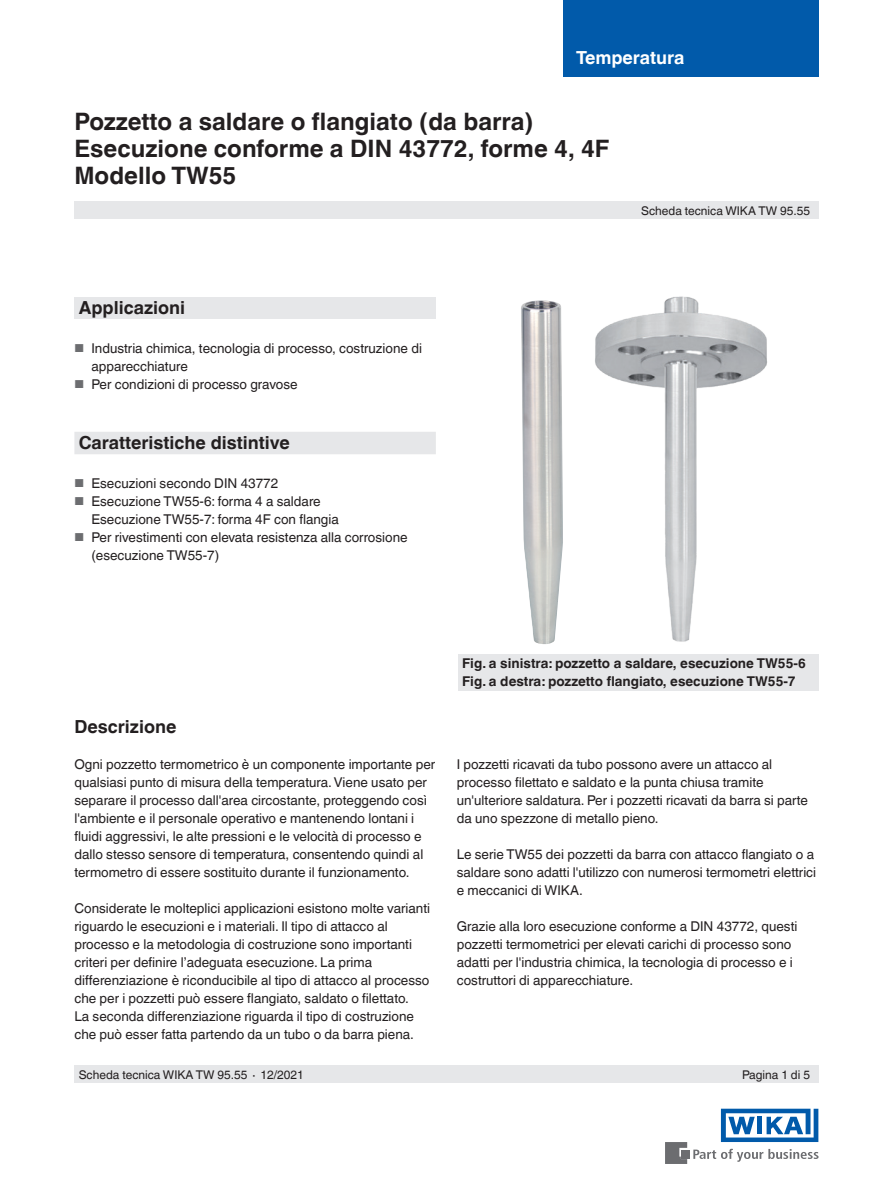
<style>
.page{position:relative;width:893px;height:1188px;background:#fff}
.page>*{position:absolute;margin:0;border:0;box-sizing:border-box;transform-origin:0 0}
.t1{font:700 24px/27px "Helvetica World";color:#231f20}
.t2{font:700 18px "Helvetica World";color:#231f20}
.t3{font:700 18px "Helvetica World";color:#fff}
.t4{font:13.5px/18px "Helvetica World";color:#231f20}
.t5{font:700 13.5px/18px "Helvetica World";color:#231f20}
.t6{font:12px "Helvetica World";color:#231f20}
.s1{font-size:11.55px;color:#6c6d70}
</style>
<div class="page">
<div style="left:74px;top:297px;width:362px;height:22px;background:#e6e7e9"></div>
<div style="left:74px;top:202px;width:745px;height:17px;background:#e6e7e9"></div>
<div style="left:74px;top:1066px;width:745px;height:17px;background:#e6e7e9"></div>
<svg style="left:693px;top:1149px;width:126px;height:13px"></svg>
<div style="left:682px;top:1150px;width:8px;height:8px;background:#6c6d70"></div>
<svg style="left:665px;top:1142px;width:22px;height:22px"></svg>
<svg style="left:721px;top:1109px;width:97px;height:33px"></svg>
<div style="left:563px;top:0;width:256px;height:77px;background:#015aaa"></div>
<div style="left:458px;top:654px;width:361px;height:36px;background:#e6e7e9"></div>
<div style="left:74px;top:432px;width:362px;height:22px;background:#e6e7e9"></div>
<img style="left:521px;top:300px;width:42px;height:344px">
<img style="left:595px;top:296px;width:172px;height:346px">
<h2 class="t3" style="left:576px;top:47px;width:110px">Temperatura</h2>
<h1 class="t1" style="left:74px;top:108px;width:537px">Pozzetto a saldare o flangiato (da barra)<br>Esecuzione conforme a DIN 43772, forme 4, 4F<br>Modello TW55</h1>
<p class="t6" style="left:641px;top:204px;width:170px">Scheda tecnica WIKA TW 95.55</p>
<h2 class="t2" style="left:79px;top:297px;width:108px">Applicazioni</h2>
<p class="t4" style="left:91px;top:339px;width:332px;text-indent:-17px"><span class="s1">■</span> Industria chimica, tecnologia di processo, costruzione di apparecchiature</p>
<p class="t4" style="left:74px;top:375px;width:225px"><span class="s1">■</span> Per condizioni di processo gravose</p>
<h2 class="t2" style="left:79px;top:432px;width:213px">Caratteristiche distintive</h2>
<p class="t4" style="left:74px;top:474px;width:205px"><span class="s1">■</span> Esecuzioni secondo DIN 43772</p>
<p class="t4" style="left:91px;top:492px;width:249px;text-indent:-17px"><span class="s1">■</span> Esecuzione TW55-6: forma 4 a saldare<br>Esecuzione TW55-7: forma 4F con flangia</p>
<p class="t4" style="left:91px;top:528px;width:318px;text-indent:-17px"><span class="s1">■</span> Per rivestimenti con elevata resistenza alla corrosione (esecuzione TW55-7)</p>
<h2 class="t2" style="left:74px;top:716px;width:103px">Descrizione</h2>
<p class="t4" style="left:74px;top:755px;width:362px">Ogni pozzetto termometrico è un componente importante per qualsiasi punto di misura della temperatura. Viene usato per separare il processo dall'area circostante, proteggendo così l'ambiente e il personale operativo e mantenendo lontani i fluidi aggressivi, le alte pressioni e le velocità di processo e dallo stesso sensore di temperatura, consentendo quindi al termometro di essere sostituito durante il funzionamento.</p>
<p class="t4" style="left:74px;top:899px;width:357px">Considerate le molteplici applicazioni esistono molte varianti riguardo le esecuzioni e i materiali. Il tipo di attacco al processo e la metodologia di costruzione sono importanti criteri per definire l’adeguata esecuzione. La prima differenziazione è riconducibile al tipo di attacco al processo che per i pozzetti può essere flangiato, saldato o filettato.<br>La seconda differenziazione riguarda il tipo di costruzione che può esser fatta partendo da un tubo o da barra piena.</p>
<p class="t5" style="left:462px;top:655px;width:345px">Fig. a sinistra: pozzetto a saldare, esecuzione TW55-6<br>Fig. a destra: pozzetto flangiato, esecuzione TW55-7</p>
<p class="t4" style="left:457px;top:755px;width:353px">I pozzetti ricavati da tubo possono avere un attacco al processo filettato e saldato e la punta chiusa tramite un'ulteriore saldatura. Per i pozzetti ricavati da barra si parte da uno spezzone di metallo pieno.</p>
<p class="t4" style="left:457px;top:845px;width:361px">Le serie TW55 dei pozzetti da barra con attacco flangiato o a saldare sono adatti l'utilizzo con numerosi termometri elettrici e meccanici di WIKA.</p>
<p class="t4" style="left:457px;top:917px;width:342px">Grazie alla loro esecuzione conforme a DIN 43772, questi pozzetti termometrici per elevati carichi di processo sono adatti per l'industria chimica, la tecnologia di processo e i costruttori di apparecchiature.</p>
<p class="t6" style="left:79px;top:1068px;width:227px">Scheda tecnica WIKA TW 95.55 ∙ 12/2021</p>
<p class="t6" style="left:742px;top:1068px;width:70px">Pagina 1 di 5</p>
</div>
